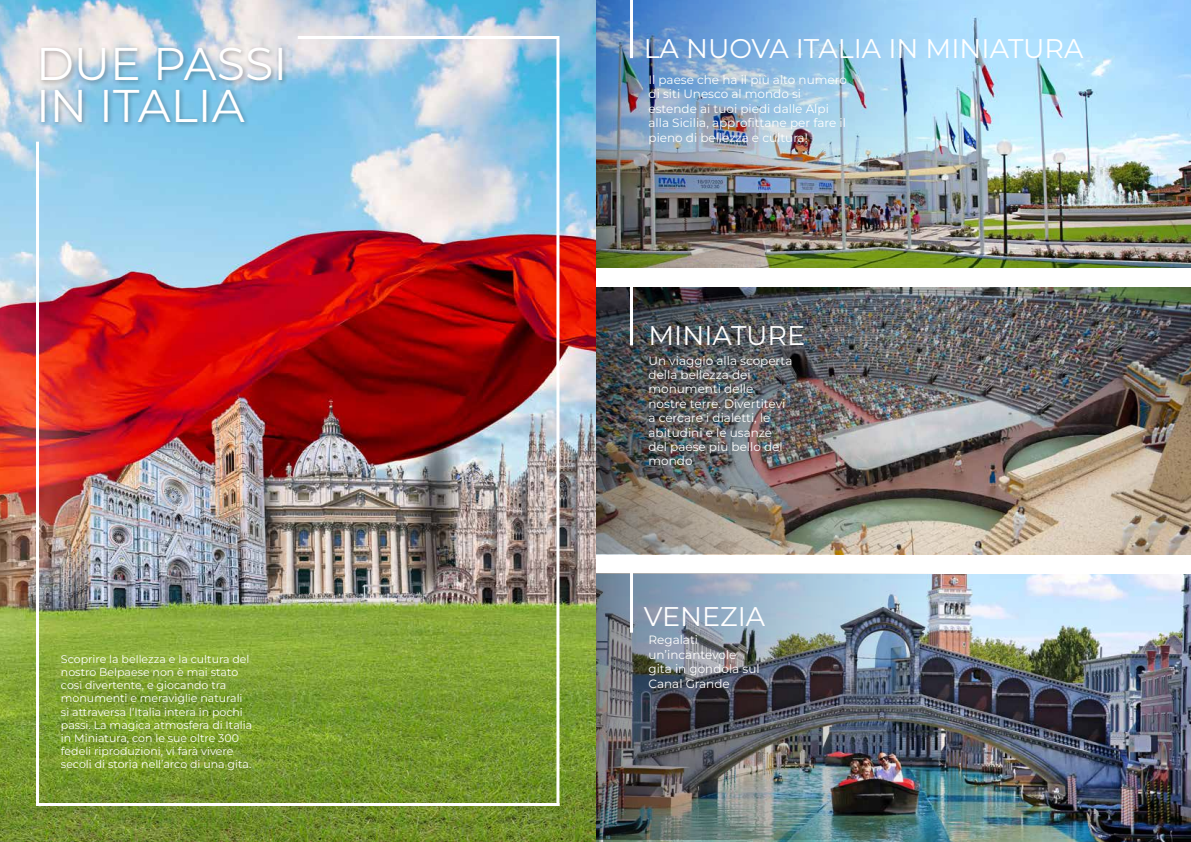
<style>
.page{position:relative;width:1191px;height:842px;background:#fff}
.page>*{position:absolute;margin:0;border:0;box-sizing:border-box;transform-origin:0 0}
.t1{font:45.9px/41.4px "Montserrat";color:#fff}
.t2{font:27px "Montserrat";color:#fff}
.t3{font:12px/14.4px "Montserrat";color:#fff}
.t4{font:11px/13.2px "Montserrat";color:#fff}
</style>
<div class="page">
<img style="left:595px;top:0;width:596px;height:267px">
<img style="left:595px;top:1px;width:349px;height:266px">
<img style="left:595px;top:287px;width:596px;height:268px">
<img style="left:595px;top:287px;width:349px;height:267px">
<img style="left:595px;top:574px;width:596px;height:268px">
<img style="left:595px;top:573px;width:349px;height:267px">
<hr style="left:630px;top:0;width:3px;height:58px;background:#fff">
<hr style="left:630px;top:277px;width:3px;height:68px;background:#fff">
<hr style="left:630px;top:564px;width:3px;height:69px;background:#fff">
<img style="left:0;top:0;width:595px;height:842px">
<svg style="left:295px;top:34px;width:266px;height:775px;background:#a1cce3"></svg>
<div style="left:38px;top:45px;width:251px;height:84px;background:#000;opacity:.33"></div>
<img style="left:34px;top:139px;width:528px;height:668px">
<h1 class="t1" style="left:36px;top:42px;width:253px">DUE PASSI<br>IN ITALIA</h1>
<p class="t4" style="left:61px;top:652px;width:193px">Scoprire la bellezza e la cultura del nostro Belpaese non è mai stato così divertente, e giocando tra monumenti e meraviglie naturali si attraversa l’Italia intera in pochi passi. La magica atmosfera di Italia in Miniatura, con le sue oltre 300 fedeli riproduzioni, vi farà vivere secoli di storia nell’arco di una gita.</p>
<h2 class="t2" style="left:643px;top:30px;width:441px">LA NUOVA ITALIA IN MINIATURA</h2>
<p class="t3" style="left:648px;top:72px;width:200px">Il paese che ha il più alto numero di siti Unesco al mondo si estende ai tuoi piedi dalle Alpi alla Sicilia, approfittane per fare il pieno di bellezza e cultura!</p>
<h2 class="t2" style="left:648px;top:317px;width:158px">MINIATURE</h2>
<p class="t3" style="left:648px;top:353px;width:146px">Un viaggio alla scoperta della bellezza dei monumenti delle nostre terre. Divertitevi a cercare i dialetti, le abitudini e le usanze del paese più bello del mondo</p>
<h2 class="t2" style="left:643px;top:598px;width:123px">VENEZIA</h2>
<p class="t3" style="left:648px;top:632px;width:113px">Regalati un’incantevole gita in gondola sul<br>Canal Grande</p>
</div>
